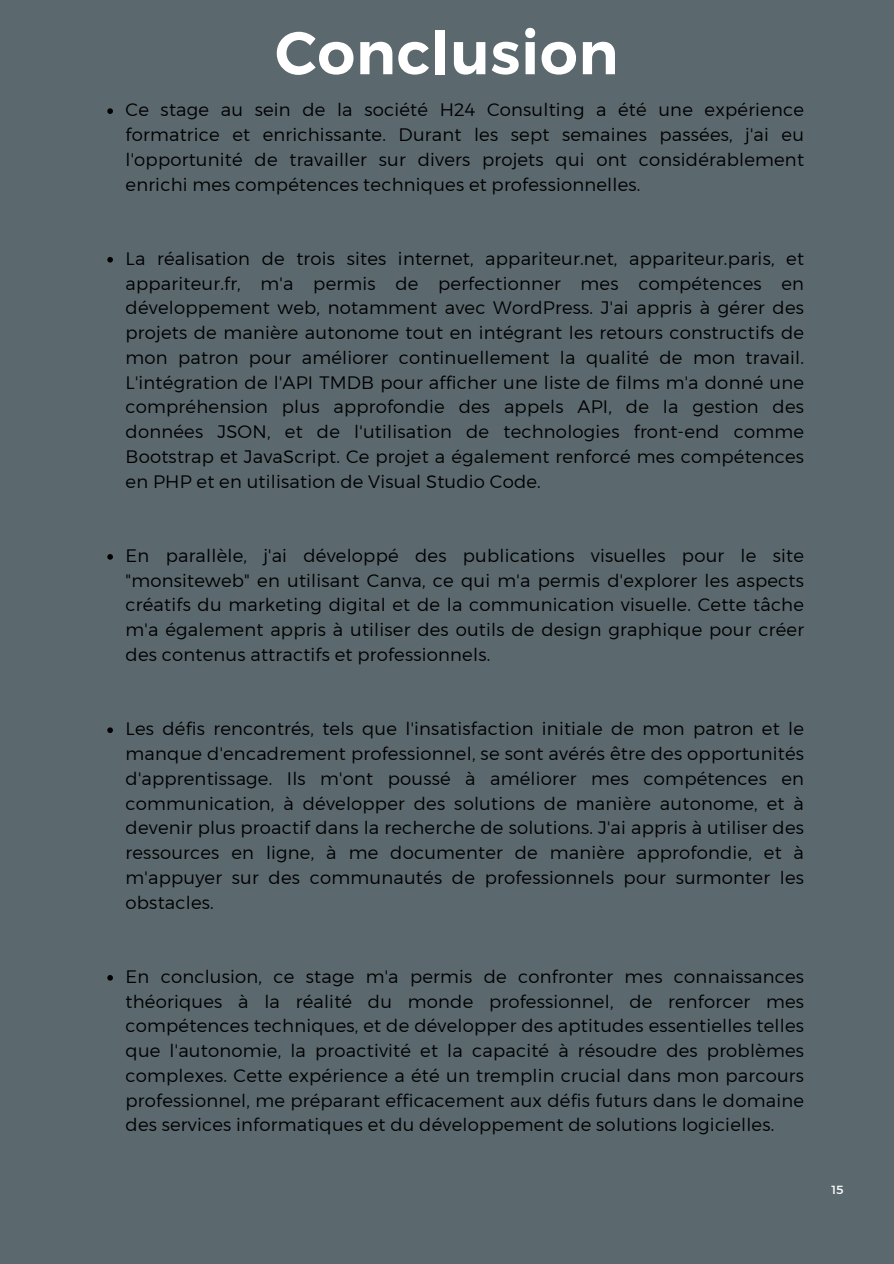
<style>
.page{position:relative;width:894px;height:1264px;background:#fff}
.page>*{position:absolute;margin:0;border:0;box-sizing:border-box;transform-origin:0 0}
.t1{font:700 59.7px "Kief Montaser Semi";letter-spacing:.01em;color:#fff}
.t2{font:18px/24.8px "Kief Montaser Light";letter-spacing:.01em;color:#000;text-align:justify}
.t3{font:12px "Kief Montaser Regular";color:#fff}
</style>
<div class="page">
<div style="left:0;top:0;width:893px;height:1263px;background:#5b696f"></div>
<svg style="left:107px;top:108px;width:6px;height:6px"></svg>
<svg style="left:107px;top:257px;width:6px;height:5px"></svg>
<svg style="left:107px;top:554px;width:6px;height:5px"></svg>
<svg style="left:107px;top:727px;width:6px;height:6px"></svg>
<svg style="left:107px;top:975px;width:6px;height:5px"></svg>
<p class="t1" style="left:275px;top:16px;width:345px">Conclusion</p>
<p class="t2" style="left:125px;top:97px;width:679px">Ce stage au sein de la société H24 Consulting a été une expérience formatrice et enrichissante. Durant les sept semaines passées, j'ai eu l'opportunité de travailler sur divers projets qui ont considérablement enrichi mes compétences techniques et professionnelles.</p>
<p class="t2" style="left:125px;top:246px;width:679px">La réalisation de trois sites internet, appariteur.net, appariteur.paris, et appariteur.fr, m'a permis de perfectionner mes compétences en développement web, notamment avec WordPress. J'ai appris à gérer des projets de manière autonome tout en intégrant les retours constructifs de mon patron pour améliorer continuellement la qualité de mon travail.<br>L'intégration de l'API TMDB pour afficher une liste de films m'a donné une compréhension plus approfondie des appels API, de la gestion des données JSON, et de l'utilisation de technologies front-end comme Bootstrap et JavaScript. Ce projet a également renforcé mes compétences en PHP et en utilisation de Visual Studio Code.</p>
<p class="t2" style="left:125px;top:543px;width:679px">En parallèle, j'ai développé des publications visuelles pour le site "monsiteweb" en utilisant Canva, ce qui m'a permis d'explorer les aspects créatifs du marketing digital et de la communication visuelle. Cette tâche m'a également appris à utiliser des outils de design graphique pour créer des contenus attractifs et professionnels.</p>
<p class="t2" style="left:125px;top:716px;width:679px">Les défis rencontrés, tels que l'insatisfaction initiale de mon patron et le manque d'encadrement professionnel, se sont avérés être des opportunités d'apprentissage. Ils m'ont poussé à améliorer mes compétences en communication, à développer des solutions de manière autonome, et à devenir plus proactif dans la recherche de solutions. J'ai appris à utiliser des ressources en ligne, à me documenter de manière approfondie, et à m'appuyer sur des communautés de professionnels pour surmonter les obstacles.</p>
<p class="t2" style="left:125px;top:964px;width:679px">En conclusion, ce stage m'a permis de confronter mes connaissances théoriques à la réalité du monde professionnel, de renforcer mes compétences techniques, et de développer des aptitudes essentielles telles que l'autonomie, la proactivité et la capacité à résoudre des problèmes complexes. Cette expérience a été un tremplin crucial dans mon parcours professionnel, me préparant efficacement aux défis futurs dans le domaine des services informatiques et du développement de solutions logicielles.</p>
<h1 class="t3" style="left:831px;top:1181px;width:14px">15</h1>
</div>
